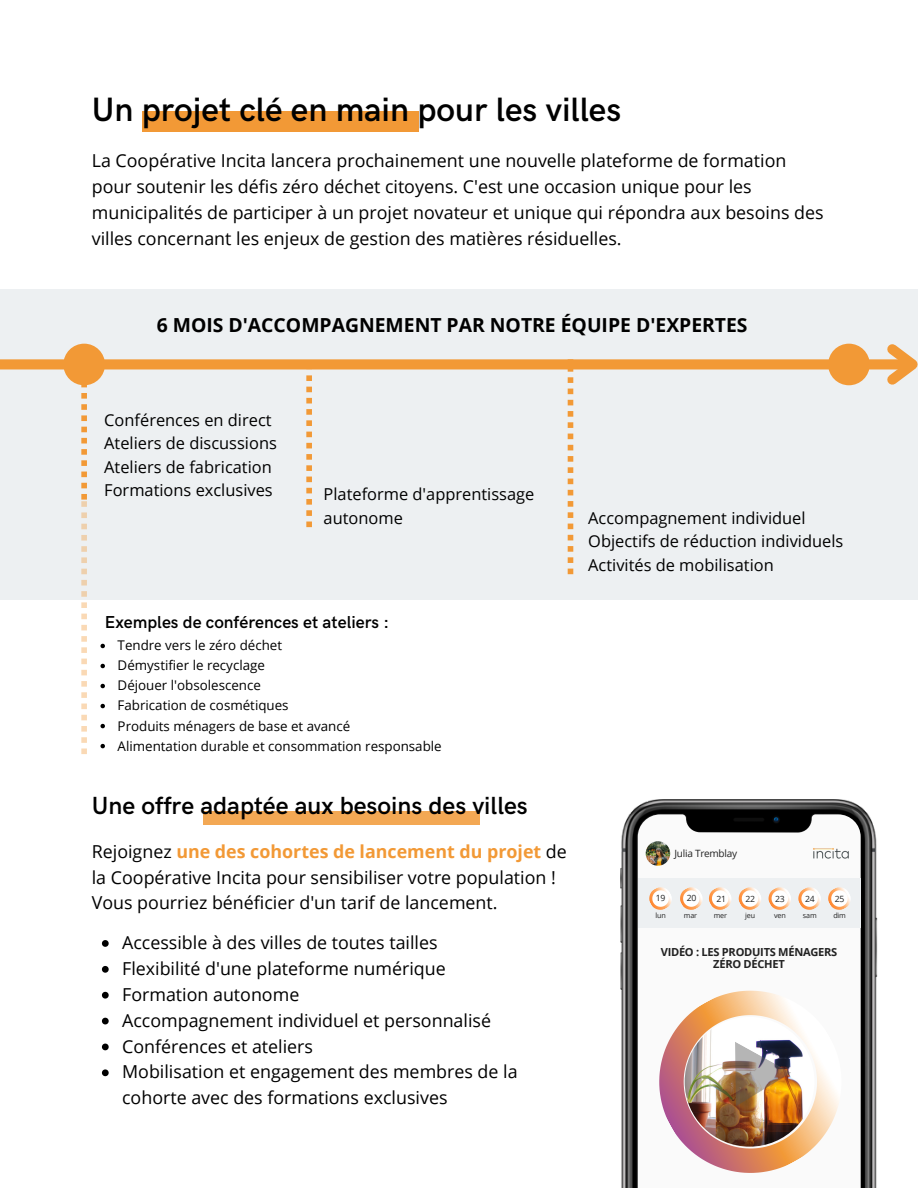
<style>
.page{position:relative;width:918px;height:1188px;background:#fff}
.page>*{position:absolute;margin:0;border:0;box-sizing:border-box;transform-origin:0 0}
.t1{font:600 33.9px "HK Grotesk";color:#000}
.t2{font:600 24.9px "HK Grotesk";color:#000}
.t3{font:700 19.35px "Open Sans";color:#000}
.t4{font:17.85px/25.8px "Open Sans";color:#000}
.t5{font:600 17.4px "HK Grotesk";color:#000}
.t6{font:16.35px/23.7px "Open Sans";color:#000}
.t7{font:13.35px/20.1px "Open Sans";color:#000}
.t8{font:700 11.1px/12px "Open Sans";letter-spacing:-.025em;color:#222;text-align:center}
.t9{font:10.05px "Open Sans";letter-spacing:-.025em;color:#222}
.t10{font:8.7px "Open Sans";letter-spacing:-.025em;color:#222}
.t11{font:7.2px "Open Sans";letter-spacing:-.025em;color:#222}
.s1{font-weight:700;color:#f29936}
</style>
<div class="page">
<div style="left:142px;top:111px;width:277px;height:21px;background:#f29936"></div>
<img style="left:620px;top:800px;width:258px;height:388px">
<svg style="left:638px;top:814px;width:223px;height:144px"></svg>
<svg style="left:627px;top:958px;width:247px;height:230px"></svg>
<div style="left:638px;top:878px;width:223px;height:50px;background:#edf0f2"></div>
<img style="left:646px;top:841px;width:24px;height:25px;border-radius:50%">
<img style="left:812px;top:847px;width:37px;height:12px">
<svg style="left:649px;top:887px;width:202px;height:23px"></svg>
<img style="left:685px;top:1017px;width:129px;height:130px;border-radius:50%">
<img style="left:708px;top:1042px;width:83px;height:80px">
<div style="left:203px;top:811px;width:277px;height:13px;background:#f3a854"></div>
<div style="left:0;top:290px;width:918px;height:310px;background:#edf0f2"></div>
<div style="left:0;top:359px;width:913px;height:10px;background:#f29936"></div>
<svg style="left:878px;top:344px;width:40px;height:41px"></svg>
<div style="left:63px;top:344px;width:42px;height:41px;background:#f29936;border-radius:50%"></div>
<div style="left:828px;top:344px;width:42px;height:41px;background:#f29936;border-radius:50%"></div>
<svg style="left:306px;top:375px;width:6px;height:152px"></svg>
<svg style="left:568px;top:359px;width:5px;height:215px"></svg>
<svg style="left:81px;top:385px;width:6px;height:369px"></svg>
<svg style="left:101px;top:644px;width:4px;height:4px"></svg>
<svg style="left:101px;top:664px;width:4px;height:4px"></svg>
<svg style="left:101px;top:684px;width:4px;height:4px"></svg>
<svg style="left:101px;top:704px;width:4px;height:4px"></svg>
<svg style="left:101px;top:724px;width:4px;height:4px"></svg>
<svg style="left:101px;top:744px;width:4px;height:4px"></svg>
<svg style="left:102px;top:940px;width:7px;height:7px"></svg>
<svg style="left:102px;top:966px;width:7px;height:7px"></svg>
<svg style="left:102px;top:992px;width:7px;height:7px"></svg>
<svg style="left:102px;top:1018px;width:7px;height:6px"></svg>
<svg style="left:102px;top:1044px;width:7px;height:6px"></svg>
<svg style="left:102px;top:1069px;width:7px;height:7px"></svg>
<h1 class="t1" style="left:92px;top:91px;width:531px">Un projet clé en main pour les villes</h1>
<p class="t4" style="left:92px;top:147px;width:733px">La Coopérative Incita lancera prochainement une nouvelle plateforme de formation pour soutenir les défis zéro déchet citoyens. C'est une occasion unique pour les municipalités de participer à un projet novateur et unique qui répondra aux besoins des villes concernant les enjeux de gestion des matières résiduelles.</p>
<p class="t3" style="left:157px;top:311px;width:592px">6 MOIS D'ACCOMPAGNEMENT PAR NOTRE ÉQUIPE D'EXPERTES</p>
<p class="t6" style="left:104px;top:407px;width:174px">Conférences en direct<br>Ateliers de discussions<br>Ateliers de fabrication<br>Formations exclusives</p>
<p class="t6" style="left:324px;top:482px;width:212px">Plateforme d'apprentissage autonome</p>
<p class="t5" style="left:105px;top:612px;width:286px">Exemples de conférences et ateliers :</p>
<p class="t7" style="left:118px;top:635px;width:326px">Tendre vers le zéro déchet<br>Démystifier le recyclage<br>Déjouer l'obsolescence<br>Fabrication de cosmétiques<br>Produits ménagers de base et avancé<br>Alimentation durable et consommation responsable</p>
<h2 class="t2" style="left:92px;top:792px;width:438px">Une offre adaptée aux besoins des villes</h2>
<p class="t4" style="left:92px;top:838px;width:477px">Rejoignez <span class="s1">une des cohortes de lancement du projet</span> de la Coopérative Incita pour sensibiliser votre population !<br>Vous pourriez bénéficier d'un tarif de lancement.</p>
<p class="t4" style="left:122px;top:929px;width:397px">Accessible à des villes de toutes tailles Flexibilité d'une plateforme numérique Formation autonome<br>Accompagnement individuel et personnalisé Conférences et ateliers<br>Mobilisation et engagement des membres de la cohorte avec des formations exclusives</p>
<p class="t6" style="left:588px;top:506px;width:257px">Accompagnement individuel<br>Objectifs de réduction individuels<br>Activités de mobilisation</p>
<p class="t9" style="left:675px;top:846px;width:64px">Julia Tremblay</p>
<p class="t10" style="left:656px;top:892px;width:11px">19</p>
<p class="t10" style="left:687px;top:892px;width:11px">20</p>
<p class="t10" style="left:716px;top:892px;width:11px">21</p>
<p class="t11" style="left:656px;top:911px;width:12px">lun</p>
<p class="t11" style="left:684px;top:911px;width:15px">mar</p>
<p class="t11" style="left:714px;top:911px;width:15px">mer</p>
<p class="t10" style="left:745px;top:892px;width:11px">22</p>
<p class="t11" style="left:745px;top:911px;width:11px">jeu</p>
<p class="t10" style="left:775px;top:892px;width:11px">23</p>
<p class="t11" style="left:774px;top:911px;width:13px">ven</p>
<p class="t10" style="left:805px;top:892px;width:11px">24</p>
<p class="t11" style="left:803px;top:911px;width:15px">sam</p>
<p class="t10" style="left:835px;top:892px;width:11px">25</p>
<p class="t11" style="left:833px;top:911px;width:14px">dim</p>
<p class="t8" style="left:661px;top:946px;width:178px">VIDÉO : LES PRODUITS MÉNAGERS<br>ZÉRO DÉCHET</p>
</div>
